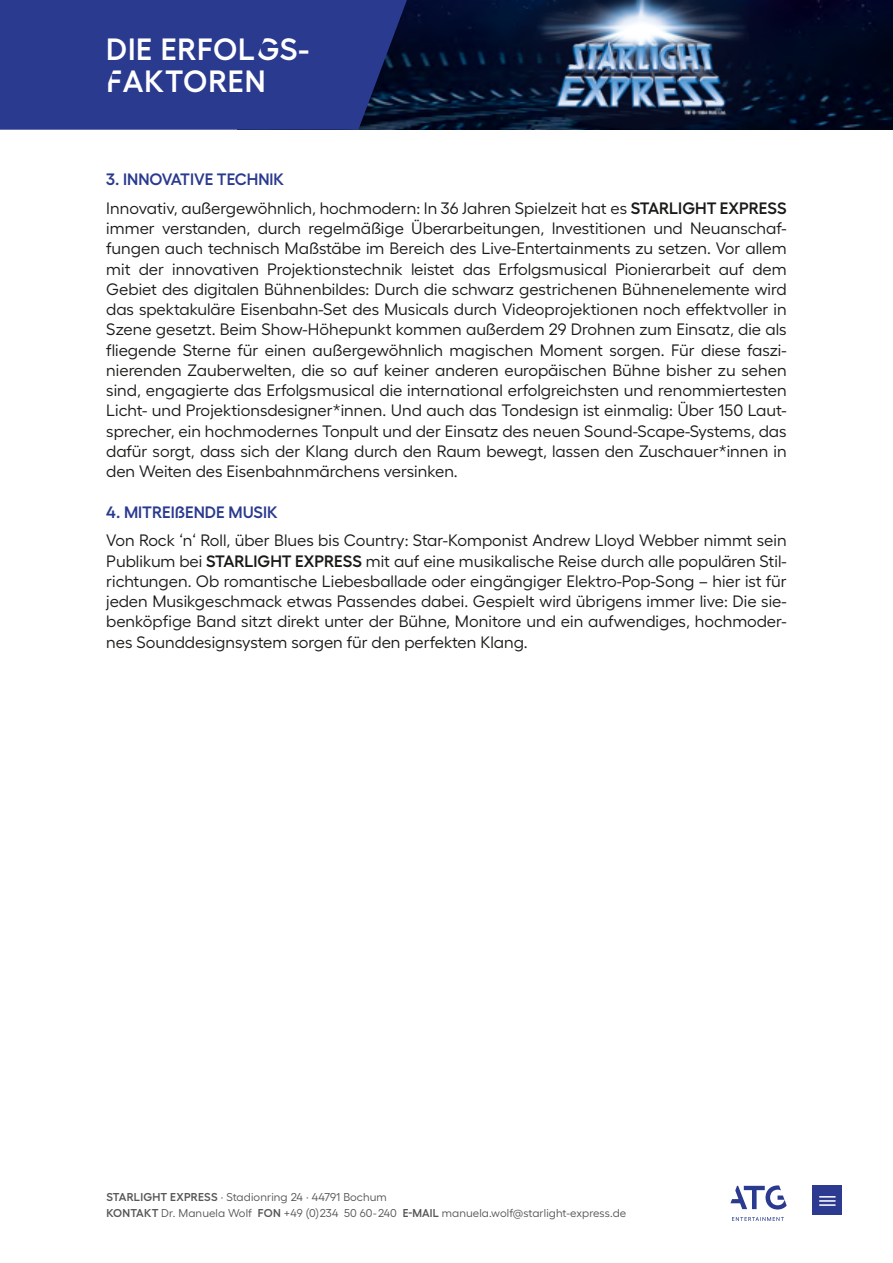
<style>
.page{position:relative;width:893px;height:1263px;background:#fff}
.page>*{position:absolute;margin:0;border:0;box-sizing:border-box;transform-origin:0 0}
.t1{font:600 30.75px/32.2px "Fellix";letter-spacing:.025em;color:#fff}
.t2{font:16.5px/20.2px "Fellix";color:#1a1a18;text-align:justify}
.t3{font:600 16.5px "Fellix";color:#2a3a8f}
.t4{font:11.4px/15.8px "Fellix";letter-spacing:.01em;color:#565656}
.s1{font-family:"ATG Fellix Semi Bold WEB";font-weight:400}
.s2{font-weight:600;color:#2a3a8f}
.s3{font-weight:600}
</style>
<div class="page">
<div style="left:812px;top:1185px;width:30px;height:30px;background:#2c3b90"></div>
<svg style="left:819px;top:1196px;width:17px;height:10px"></svg>
<svg style="left:730px;top:1185px;width:57px;height:24px"></svg>
<svg style="left:732px;top:1217px;width:52px;height:4px"></svg>
<img style="left:412px;top:0;width:481px;height:130px">
<svg style="left:501px;top:0;width:282px;height:130px;background:#020e29"></svg>
<svg style="left:0;top:0;width:412px;height:130px;background:#273788"></svg>
<img style="left:525px;top:0;width:234px;height:127px">
<h1 class="t1" style="left:106px;top:30px;width:205px">DIE ERFOL<span class="s1">G</span>S-<br><span class="s1">F</span>A<span class="s1">K</span>TOREN</h1>
<p class="t2" style="left:106px;top:163px;width:682px;line-height:28.8px"><span class="s2">3. INNOVATIVE TECHNIK<br></span>Innovativ, außergewöhnlich, hochmodern: In 36 Jahren Spielzeit hat es <span class="s3">STARLIGHT EXPRESS</span></p>
<p class="t2" style="left:106px;top:217px;width:682px">immer verstanden, durch regelmäßige Überarbeitungen, Investitionen und Neuanschaf&shy;fungen auch technisch Maßstäbe im Bereich des Live-Entertainments zu setzen. Vor allem mit der innovativen Projektionstechnik leistet das Erfolgsmusical Pionierarbeit auf dem Gebiet des digitalen Bühnenbildes: Durch die schwarz gestrichenen Bühnenelemente wird das spektakuläre Eisenbahn-Set des Musicals durch Videoprojektionen noch effektvoller in Szene gesetzt. Beim Show-Höhepunkt kommen außerdem 29 Drohnen zum Einsatz, die als fliegende Sterne für einen außergewöhnlich magischen Moment sorgen. Für diese faszi&shy;nierenden Zauberwelten, die so auf keiner anderen europäischen Bühne bisher zu sehen sind, engagierte das Erfolgsmusical die international erfolgreichsten und renommiertesten Licht- und Projektionsdesigner*innen. Und auch das Tondesign ist einmalig: Über 150 Laut&shy;sprecher, ein hochmodernes Tonpult und der Einsatz des neuen Sound-Scape-Systems, das dafür sorgt, dass sich der Klang durch den Raum bewegt, lassen den Zuschauer*innen in den Weiten des Eisenbahnmärchens versinken.</p>
<p class="t3" style="left:106px;top:499px;width:173px">4. MITREIßENDE MUSIK</p>
<p class="t2" style="left:106px;top:529px;width:682px">Von Rock ‘n‘ Roll, über Blues bis Country: Star-Komponist Andrew Lloyd Webber nimmt sein Publikum bei <span class="s3">STARLIGHT EXPRESS</span> mit auf eine musikalische Reise durch alle populären Stil&shy;richtungen. Ob romantische Liebesballade oder eingängiger Elektro-Pop-Song – hier ist für jeden Musikgeschmack etwas Passendes dabei. Gespielt wird übrigens immer live: Die sie&shy;benköpfige Band sitzt direkt unter der Bühne, Monitore und ein aufwendiges, hochmoder&shy;nes Sounddesignsystem sorgen für den perfekten Klang.</p>
<p class="t4" style="left:106px;top:1188px;width:521px"><span class="s3">STARLIGHT EXPRESS</span> · Stadionring 24 · 44791 Bochum<br><span class="s3">KONTAKT</span> Dr. Manuela Wolf <span class="s3">FON</span> +49 (0) 234 50 60-240 <span class="s3">E-MAIL</span> manuela.wolf@starlight-express.de</p>
</div>
